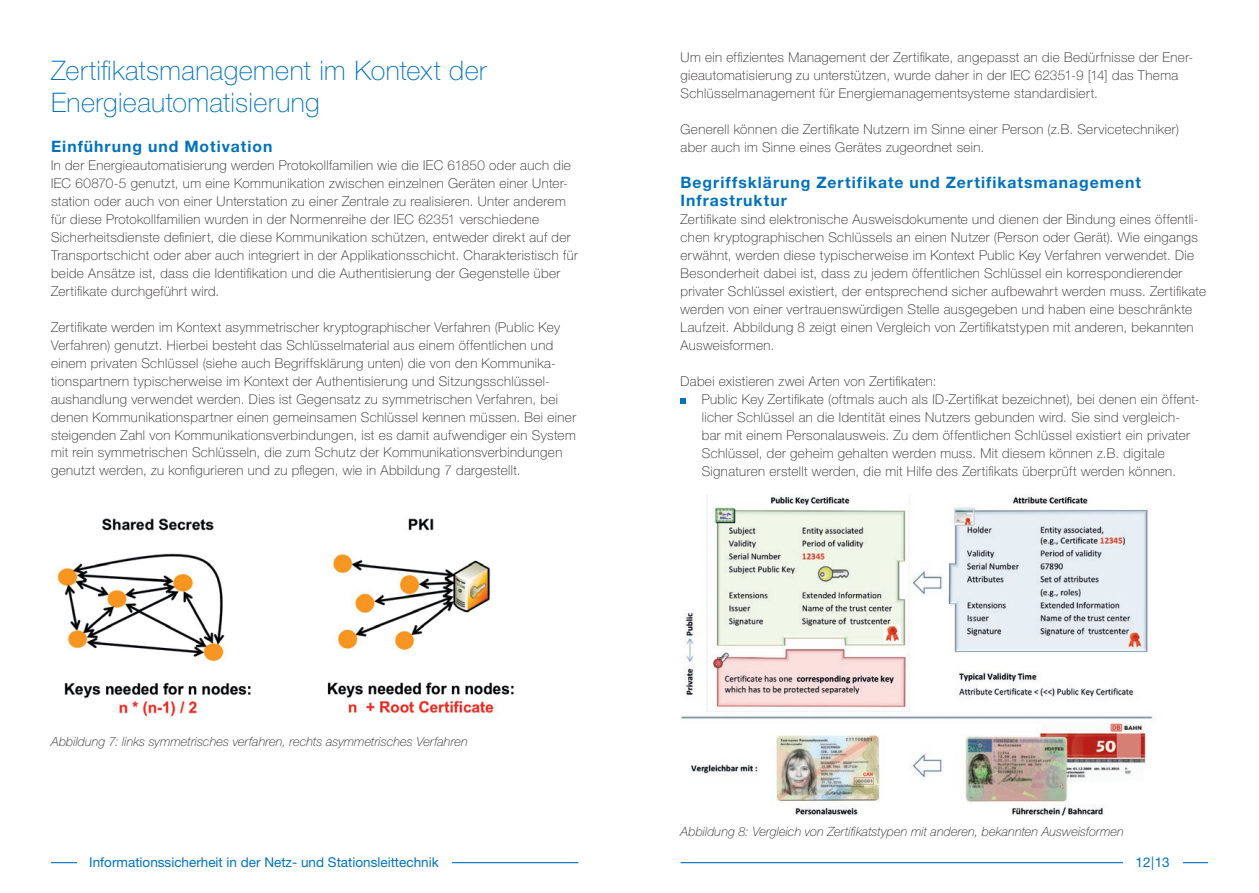
<style>
.page{position:relative;width:1259px;height:893px;background:#fff}
.page>*{position:absolute;margin:0;border:0;box-sizing:border-box;transform-origin:0 0}
.t1{font:100 27px/32.4px "Helvetica Neue LT Std";letter-spacing:.015em;color:#0072bc}
.t2{font:700 15.75px/18px "Helvetica Neue LT Std";letter-spacing:.065em;color:#0072bc}
.t3{font:100 13.5px/18px "Helvetica Neue LT Std";letter-spacing:.03em;color:#231f20}
.t4{font:13.5px "Helvetica Neue LT Std";color:#0072bc}
.t5{font:italic 100 12.75px "Helvetica Neue LT Std";letter-spacing:.01em;color:#231f20}
</style>
<div class="page">
<hr style="left:51px;top:862px;width:527px;height:1px;background:#0072bc">
<hr style="left:680px;top:862px;width:528px;height:1px;background:#0072bc">
<div style="left:77px;top:858px;width:374px;height:9px;background:#fff"></div>
<div style="left:1122px;top:858px;width:60px;height:9px;background:#fff"></div>
<svg style="left:680px;top:398px;width:6px;height:6px"></svg>
<img style="left:57px;top:518px;width:457px;height:201px">
<img style="left:680px;top:494px;width:473px;height:322px">
<h1 class="t1" style="left:51px;top:54px;width:437px">Zertifikatsmanagement im Kontext der<br>Energieautomatisierung</h1>
<p class="t2" style="left:51px;top:137px;width:223px">Einführung und Motivation</p>
<p class="t3" style="left:51px;top:156px;width:528px">In der Energieautomatisierung werden Protokollfamilien wie die IEC 61850 oder auch die IEC 60870-5 genutzt, um eine Kommunikation zwischen einzelnen Geräten einer Unter&shy;station oder auch von einer Unterstation zu einer Zentrale zu realisieren. Unter anderem für diese Protokollfamilien wurden in der Normenreihe der IEC 62351 verschiedene Sicherheitsdienste definiert, die diese Kommunikation schützen, entweder direkt auf der Transportschicht oder aber auch integriert in der Applikationsschicht. Charakteristisch für beide Ansätze ist, dass die Identifikation und die Authentisierung der Gegenstelle über Zertifikate durchgeführt wird.</p>
<p class="t3" style="left:51px;top:318px;width:526px">Zertifikate werden im Kontext asymmetrischer kryptographischer Verfahren (Public Key Verfahren) genutzt. Hierbei besteht das Schlüsselmaterial aus einem öffentlichen und einem privaten Schlüssel (siehe auch Begriffsklärung unten) die von den Kommunika&shy;tionspartnern typischerweise im Kontext der Authentisierung und Sitzungsschlüssel&shy;aushandlung verwendet werden. Dies ist Gegensatz zu symmetrischen Verfahren, bei denen Kommunikationspartner einen gemeinsamen Schlüssel kennen müssen. Bei einer steigenden Zahl von Kommunikationsverbindungen, ist es damit aufwendiger ein System mit rein symmetrischen Schlüsseln, die zum Schutz der Kommunikationsverbindungen genutzt werden, zu konfigurieren und zu pflegen, wie in Abbildung 7 dargestellt.</p>
<p class="t3" style="left:680px;top:48px;width:514px">Um ein effizientes Management der Zertifikate, angepasst an die Bedürfnisse der Ener&shy;gieautomatisierung zu unterstützen, wurde daher in der IEC 62351-9 [14] das Thema<br>Schlüsselmanagement für Energiemanagementsysteme standardisiert.</p>
<p class="t3" style="left:680px;top:120px;width:500px">Generell können die Zertifikate Nutzern im Sinne einer Person (z.B. Servicetechniker) aber auch im Sinne eines Gerätes zugeordnet sein.</p>
<p class="t2" style="left:680px;top:173px;width:462px">Begriffsklärung Zertifikate und Zertifikatsmanagement<br>Infrastruktur</p>
<p class="t3" style="left:680px;top:210px;width:527px">Zertifikate sind elektronische Ausweisdokumente und dienen der Bindung eines öffentli&shy;chen kryptographischen Schlüssels an einen Nutzer (Person oder Gerät). Wie eingangs erwähnt, werden diese typischerweise im Kontext Public Key Verfahren verwendet. Die Besonderheit dabei ist, dass zu jedem öffentlichen Schlüssel ein korrespondierender privater Schlüssel existiert, der entsprechend sicher aufbewahrt werden muss. Zertifikate werden von einer vertrauenswürdigen Stelle ausgegeben und haben eine beschränkte Laufzeit. Abbildung 8 zeigt einen Vergleich von Zertifikatstypen mit anderen, bekannten Ausweisformen.</p>
<p class="t3" style="left:702px;top:372px;width:499px;text-indent:-21px">Dabei existieren zwei Arten von Zertifikaten:<br>Public Key Zertifikate (oftmals auch als ID-Zertifikat bezeichnet), bei denen ein öffent&shy;licher Schlüssel an die Identität eines Nutzers gebunden wird. Sie sind vergleich&shy;bar mit einem Personalausweis. Zu dem öffentlichen Schlüssel existiert ein privater Schlüssel, der geheim gehalten werden muss. Mit diesem können z.B. digitale Signaturen erstellt werden, die mit Hilfe des Zertifikats überprüft werden können.</p>
<p class="t5" style="left:51px;top:734px;width:418px">Abbildung 7: links symmetrisches verfahren, rechts asymmetrisches Verfahren</p>
<p class="t5" style="left:680px;top:824px;width:445px">Abbildung 8: Vergleich von Zertifikatstypen mit anderen, bekannten Ausweisformen</p>
<p class="t4" style="left:89px;top:855px;width:351px">Informationssicherheit in der Netz- und Stationsleittechnik</p>
<p class="t4" style="left:1135px;top:855px;width:36px">12|13</p>
</div>
